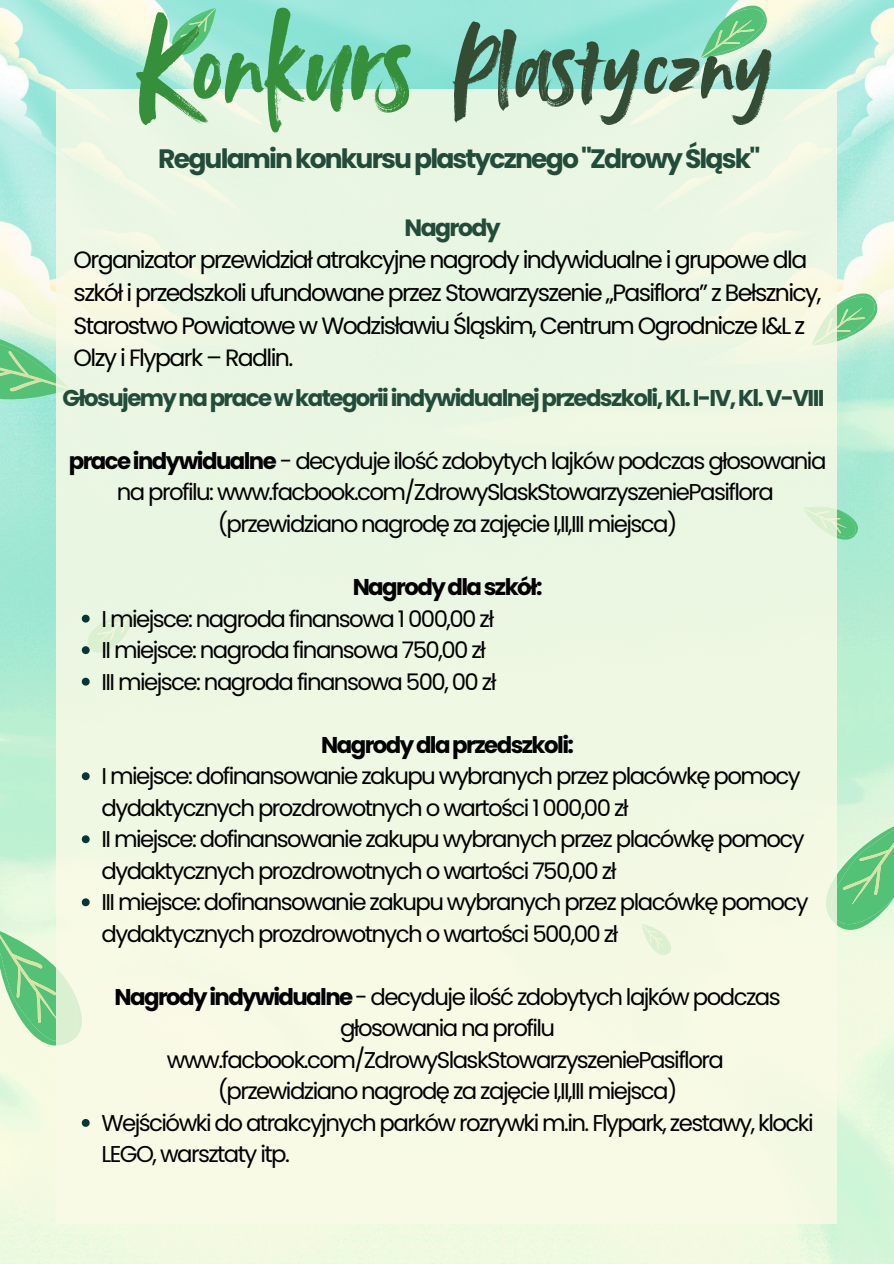
<style>
.page{position:relative;width:894px;height:1264px;background:#fff}
.page>*{position:absolute;margin:0;border:0;box-sizing:border-box;transform-origin:0 0}
.t1{font:129.3px "Avallon Alt";color:#358f3b}
.t2{font:109.5px "Avallon Alt";color:#354c34}
.t3{font:700 26.55px "Poppins";letter-spacing:-.07em;color:#234b3a}
.t4{font:23.55px/32.7px "Poppins";letter-spacing:-.07em;color:#000}
.t5{font:700 23.55px "Poppins";letter-spacing:-.07em;color:#234b3a}
.t6{font:22.8px/31.5px "Poppins";letter-spacing:-.07em;color:#000}
.t7{font:700 22.8px "Poppins";letter-spacing:-.07em;color:#234b3a}
.t8{font:700 22.8px "Poppins";letter-spacing:-.07em;color:#000}
.s1{font-weight:700}
</style>
<div class="page">
<img style="left:585px;top:0;width:308px;height:611px">
<img style="left:0;top:0;width:585px;height:611px">
<svg style="left:837px;top:501px;width:26px;height:50px"></svg>
<svg style="left:159px;top:0;width:63px;height:64px;background:#9ee1c5"></svg>
<svg style="left:694px;top:0;width:90px;height:81px;background:#a8e3c5"></svg>
<svg style="left:0;top:311px;width:56px;height:94px;background:#9fddb1"></svg>
<svg style="left:837px;top:796px;width:56px;height:151px;background:#a2dead"></svg>
<svg style="left:0;top:918px;width:56px;height:157px;background:#afe1b1"></svg>
<svg style="left:837px;top:280px;width:56px;height:89px;background:#b5e5c3"></svg>
<div style="left:56px;top:89px;width:781px;height:1134px;background:#eef8e3"></div>
<svg style="left:81px;top:611px;width:55px;height:44px"></svg>
<svg style="left:82px;top:677px;width:8px;height:8px"></svg>
<svg style="left:82px;top:772px;width:8px;height:8px"></svg>
<svg style="left:82px;top:835px;width:8px;height:8px"></svg>
<svg style="left:82px;top:898px;width:8px;height:8px"></svg>
<svg style="left:82px;top:1118px;width:8px;height:8px"></svg>
<h1 class="t1" style="left:137px;top:-11px;width:276px">Konkurs</h1>
<h2 class="t2" style="left:452px;top:2px;width:322px">Plastyczny</h2>
<p class="t3" style="left:158px;top:140px;width:603px">Regulaminkonkursuplastycznego"ZdrowyŚląsk"</p>
<p class="t5" style="left:404px;top:211px;width:98px">Nagrody</p>
<p class="t4" style="left:74px;top:244px;width:749px">Organizator przewidział atrakcyjne nagrody indywidualne i grupowe dla szkół i przedszkoli ufundowane przez Stowarzyszenie „Pasiflora” z Bełsznicy, Starostwo Powiatowe w Wodzisławiu Śląskim, Centrum Ogrodnicze I&amp;L z Olzy i Flypark – Radlin.</p>
<p class="t7" style="left:63px;top:382px;width:763px">Głosujemynapracewkategoriiindywidualnejprzedszkoli,Kl.I-IV,Kl.V-VIII</p>
<p class="t6" style="left:69px;top:445px;width:759px;text-align:center"><span class="s1">praceindywidualne</span> - decyduje ilość zdobytych lajków podczas głosowania na profilu: www.facbook.com/ZdrowySlaskStowarzyszeniePasiflora</p>
<p class="t6" style="left:218px;top:508px;width:461px">(przewidziano nagrodę za zajęcie I,II,III miejsca)</p>
<p class="t8" style="left:352px;top:571px;width:191px">Nagrodydlaszkół:</p>
<p class="t6" style="left:101px;top:602px;width:394px">I miejsce: nagroda finansowa 1 000,00 zł</p>
<p class="t6" style="left:101px;top:634px;width:386px">II miejsce: nagroda finansowa 750,00 zł</p>
<p class="t6" style="left:101px;top:665px;width:396px">III miejsce: nagroda finansowa 500, 00 zł</p>
<p class="t8" style="left:321px;top:728px;width:254px">Nagrodydlaprzedszkoli:</p>
<p class="t6" style="left:101px;top:760px;width:700px">I miejsce: dofinansowanie zakupu wybranych przez placówkę pomocy dydaktycznych prozdrowotnych o wartości 1 000,00 zł</p>
<p class="t6" style="left:101px;top:823px;width:704px">II miejsce: dofinansowanie zakupu wybranych przez placówkę pomocy dydaktycznych prozdrowotnych o wartości 750,00 zł</p>
<h3 class="t6" style="left:101px;top:886px;width:708px">III miejsce: dofinansowanie zakupu wybranych przez placówkę pomocy dydaktycznych prozdrowotnych o wartości 500,00 zł</h3>
<h4 class="t6" style="left:114px;top:980px;width:667px;text-align:center"><span class="s1">Nagrodyindywidualne</span>- decyduje ilość zdobytych lajków podczas głosowania na profilu www.facbook.com/ZdrowySlaskStowarzyszeniePasiflora</h4>
<p class="t6" style="left:218px;top:1075px;width:461px">(przewidziano nagrodę za zajęcie I,II,III miejsca)</p>
<p class="t6" style="left:101px;top:1106px;width:713px">Wejściówki do atrakcyjnych parków rozrywki m.in. Flypark, zestawy, klocki<br>LEGO, warsztaty itp.</p>
</div>
